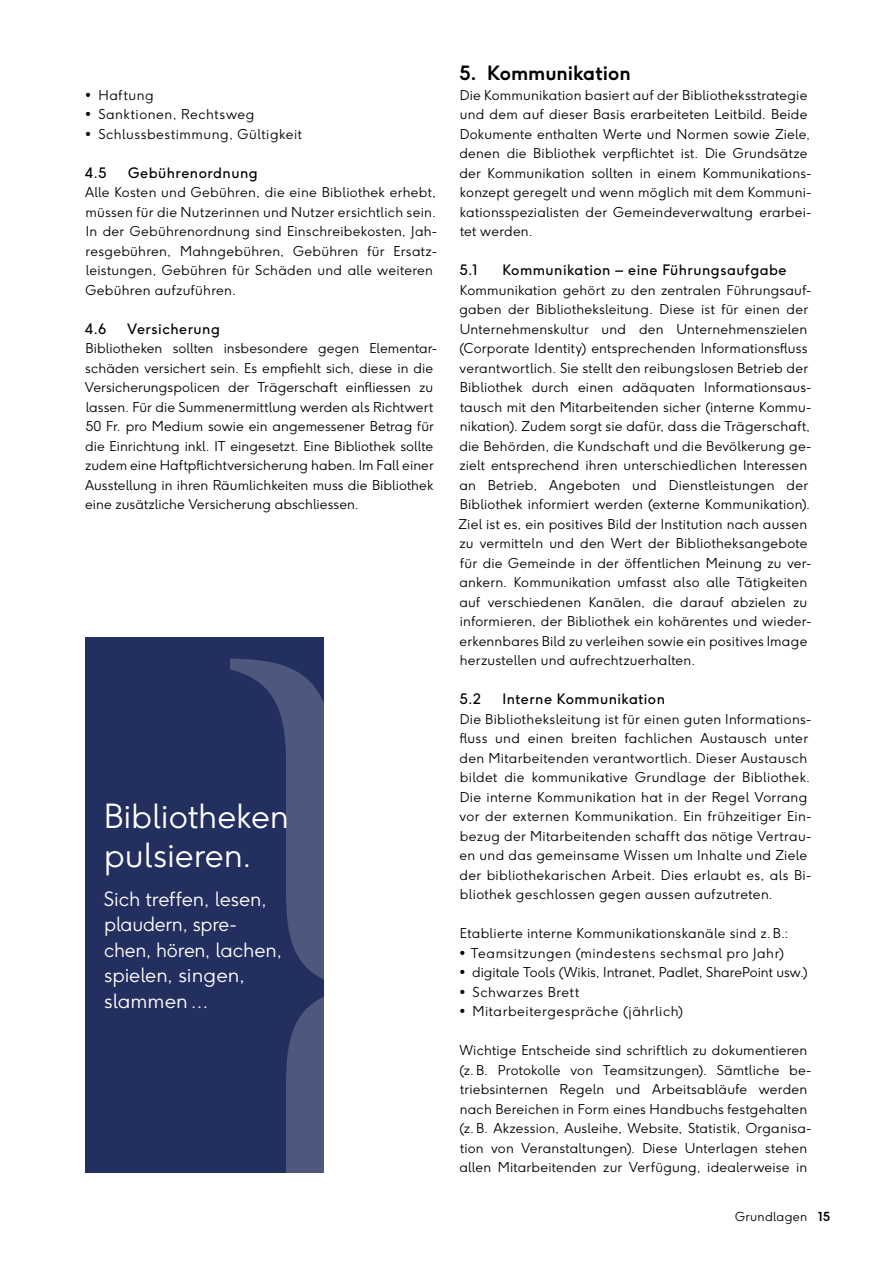
<style>
.page{position:relative;width:893px;height:1263px;background:#fff}
.page>*{position:absolute;margin:0;border:0;box-sizing:border-box;transform-origin:0 0}
.t1{font:300 33px/39.6px "F37 Ginger";color:#fff}
.t2{font:300 19.5px/25.5px "F37 Ginger";letter-spacing:-.005em;color:#fff}
.t3{font:700 19.5px "F37 Ginger";letter-spacing:-.005em;color:#000}
.t4{font:14.25px "F37 Ginger";letter-spacing:.035em;color:#000}
.t5{font:300 13.5px/19.5px "F37 Ginger";letter-spacing:.015em;color:#000}
.t6{font:300 13.5px "F37 Ginger";letter-spacing:.04em;color:#000}
.t7{font:300 13.5px "F37 Ginger";letter-spacing:.045em;color:#000}
.t8{font:300 12.3px "F37 Ginger";letter-spacing:.02em;color:#000}
.s1{font-weight:700}
</style>
<div class="page">
<div style="left:85px;top:637px;width:238px;height:535px;background:#232f5f"></div>
<svg style="left:230px;top:658px;width:93px;height:514px"></svg>
<p class="t7" style="left:85px;top:87px;width:70px">• Haftung</p>
<p class="t7" style="left:85px;top:106px;width:171px">• Sanktionen, Rechtsweg</p>
<p class="t6" style="left:85px;top:126px;width:218px">• Schlussbestimmung, Gültigkeit</p>
<p class="t4" style="left:85px;top:164px;width:23px">4.5</p>
<p class="t4" style="left:128px;top:164px;width:131px">Gebührenordnung</p>
<p class="t5" style="left:85px;top:183px;width:354px">Alle Kosten und Gebühren, die eine Bibliothek erhebt, müssen für die Nutzerinnen und Nutzer ersichtlich sein.<br>In der Gebührenordnung sind Einschreibekosten, Jah&shy;resgebühren, Mahngebühren, Gebühren für Ersatz&shy;leistungen, Gebühren für Schäden und alle weiteren Gebühren aufzuführen.</p>
<p class="t4" style="left:85px;top:320px;width:23px">4.6</p>
<p class="t4" style="left:127px;top:320px;width:94px">Versicherung</p>
<p class="t5" style="left:85px;top:339px;width:354px">Bibliotheken sollten insbesondere gegen Elementar&shy;schäden versichert sein. Es empfiehlt sich, diese in die Versicherungspolicen der Trägerschaft einfliessen zu lassen. Für die Summenermittlung werden als Richtwert 50 Fr. pro Medium sowie ein angemessener Betrag für die Einrichtung inkl. IT eingesetzt. Eine Bibliothek sollte zudem eine Haftpflichtversicherung haben. Im Fall einer Ausstellung in ihren Räumlichkeiten muss die Bibliothek eine zusätzliche Versicherung abschliessen.</p>
<h1 class="t1" style="left:104px;top:796px;width:187px">Bibliotheken pulsieren.</h1>
<h2 class="t2" style="left:104px;top:886px;width:180px">Sich treffen, lesen, plaudern, spre&shy;chen, hören, lachen, spielen, singen, slammen…</h2>
<h2 class="t3" style="left:459px;top:61px;width:173px">5. Kommunikation</h2>
<p class="t5" style="left:459px;top:85px;width:354px">Die Kommunikation basiert auf der Bibliotheksstrategie und dem auf dieser Basis erarbeiteten Leitbild. Beide Dokumente enthalten Werte und Normen sowie Ziele, denen die Bibliothek verpflichtet ist. Die Grundsätze der Kommunikation sollten in einem Kommunikations&shy;konzept geregelt und wenn möglich mit dem Kommuni&shy;kationsspezialisten der Gemeindeverwaltung erarbei&shy;tet werden.</p>
<p class="t4" style="left:460px;top:261px;width:20px">5.1</p>
<p class="t4" style="left:502px;top:261px;width:286px">Kommunikation – eine Führungsaufgabe</p>
<p class="t5" style="left:459px;top:280px;width:354px">Kommunikation gehört zu den zentralen Führungsauf&shy;gaben der Bibliotheksleitung. Diese ist für einen der Unternehmenskultur und den Unternehmenszielen (Corporate Identity) entsprechenden Informationsfluss verantwortlich. Sie stellt den reibungslosen Betrieb der Bibliothek durch einen adäquaten Informationsaus&shy;tausch mit den Mitarbeitenden sicher (interne Kommu&shy;nikation). Zudem sorgt sie dafür, dass die Trägerschaft, die Behörden, die Kundschaft und die Bevölkerung ge&shy;zielt entsprechend ihren unterschiedlichen Interessen an Betrieb, Angeboten und Dienstleistungen der Bibliothek informiert werden (externe Kommunikation).<br>Ziel ist es, ein positives Bild der Institution nach aussen zu vermitteln und den Wert der Bibliotheksangebote für die Gemeinde in der öffentlichen Meinung zu ver&shy;ankern. Kommunikation umfasst also alle Tätigkeiten auf verschiedenen Kanälen, die darauf abzielen zu informieren, der Bibliothek ein kohärentes und wieder&shy;erkennbares Bild zu verleihen sowie ein positives Image herzustellen und aufrechtzuerhalten.</p>
<p class="t4" style="left:460px;top:690px;width:23px">5.2</p>
<p class="t4" style="left:502px;top:690px;width:164px">Interne Kommunikation</p>
<p class="t5" style="left:459px;top:709px;width:354px">Die Bibliotheksleitung ist für einen guten Informations&shy;fluss und einen breiten fachlichen Austausch unter den Mitarbeitenden verantwortlich. Dieser Austausch bildet die kommunikative Grundlage der Bibliothek.<br>Die interne Kommunikation hat in der Regel Vorrang vor der externen Kommunikation. Ein frühzeitiger Ein&shy;bezug der Mitarbeitenden schafft das nötige Vertrau&shy;en und das gemeinsame Wissen um Inhalte und Ziele der bibliothekarischen Arbeit. Dies erlaubt es, als Bi&shy;bliothek geschlossen gegen aussen aufzutreten.</p>
<p class="t5" style="left:460px;top:924px;width:330px">Etablierte interne Kommunikationskanäle sind z. B.:</p>
<p class="t6" style="left:459px;top:944px;width:326px">• Teamsitzungen (mindestens sechsmal pro Jahr)</p>
<p class="t5" style="left:459px;top:963px;width:350px">• digitale Tools (Wikis, Intranet, Padlet, SharePoint usw.)</p>
<p class="t6" style="left:459px;top:983px;width:121px">• Schwarzes Brett</p>
<p class="t6" style="left:459px;top:1003px;width:225px">• Mitarbeitergespräche (jährlich)</p>
<p class="t5" style="left:459px;top:1041px;width:354px">Wichtige Entscheide sind schriftlich zu dokumentieren (z.B. Protokolle von Teamsitzungen). Sämtliche be&shy;triebsinternen Regeln und Arbeitsabläufe werden nach Bereichen in Form eines Handbuchs festgehalten (z.B. Akzession, Ausleihe, Website, Statistik, Organisa&shy;tion von Veranstaltungen). Diese Unterlagen stehen allen Mitarbeitenden zur Verfügung, idealerweise in</p>
<p class="t8" style="left:735px;top:1209px;width:96px">Grundlagen <span class="s1">15</span></p>
</div>
